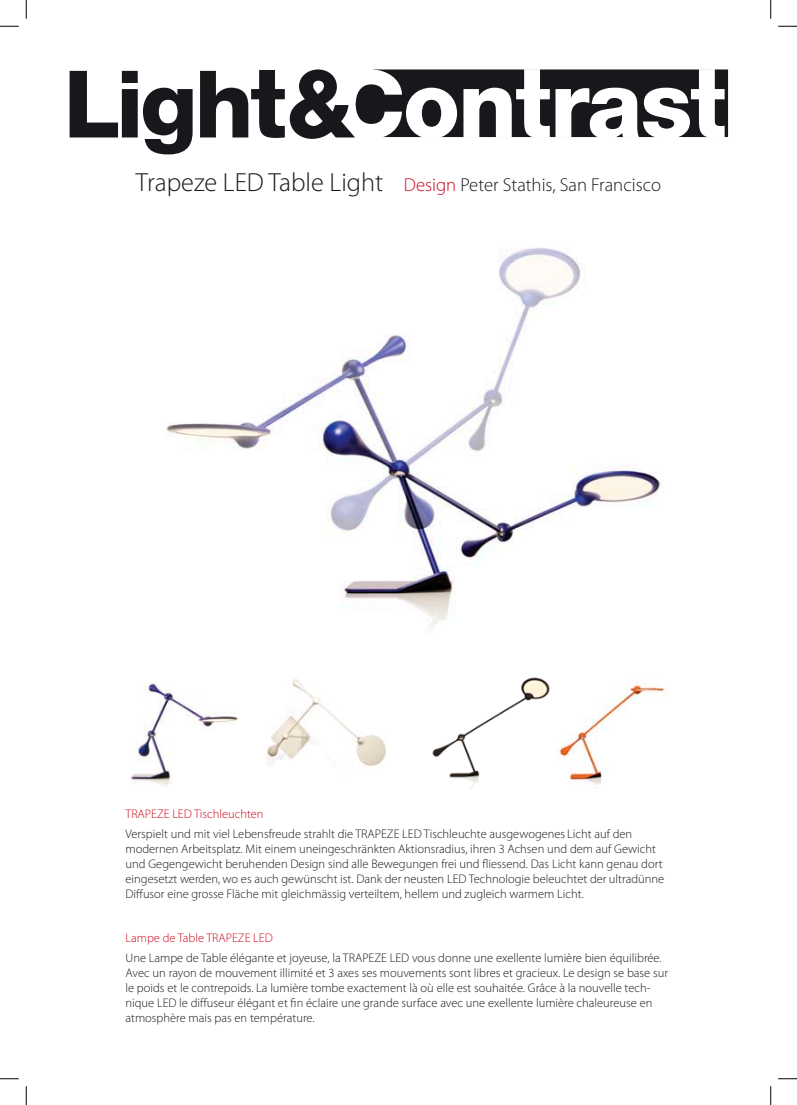
<style>
.page{position:relative;width:797px;height:1105px;background:#fff}
.page>*{position:absolute;margin:0;border:0;box-sizing:border-box;transform-origin:0 0}
.t1{font:300 18.75px "Myriad Pro";color:#1a171c}
.t2{font:300 12.5px/15px "Myriad Pro";color:#1a171c}
.t3{font:300 12.5px "Myriad Pro";color:#cd071e}
.s1{font-size:26.25px}
.s2{color:#cd071e}
</style>
<div class="page">
<img style="left:129px;top:683px;width:109px;height:102px">
<img style="left:266px;top:679px;width:120px;height:87px">
<img style="left:432px;top:677px;width:118px;height:111px">
<img style="left:555px;top:685px;width:114px;height:100px">
<img style="left:166px;top:248px;width:494px;height:376px">
<svg style="left:69px;top:69px;width:659px;height:85px"></svg>
<div style="left:366px;top:64px;width:7px;height:10px;background:#fff"></div>
<svg style="left:0;top:25px;width:19px;height:2px"></svg>
<svg style="left:778px;top:25px;width:19px;height:2px"></svg>
<svg style="left:0;top:1078px;width:19px;height:1px"></svg>
<svg style="left:778px;top:1078px;width:19px;height:1px"></svg>
<svg style="left:25px;top:0;width:2px;height:19px"></svg>
<svg style="left:25px;top:1086px;width:2px;height:19px"></svg>
<svg style="left:770px;top:0;width:1px;height:19px"></svg>
<svg style="left:770px;top:1086px;width:1px;height:19px"></svg>
<h1 class="t1" style="left:136px;top:174px;width:526px"><span class="s1">Trapeze LED Table Light</span> <span class="s2">Design</span> Peter Stathis, San Francisco</h1>
<p class="t3" style="left:125px;top:807px;width:140px">TRAPEZE LED Tischleuchten</p>
<p class="t2" style="left:125px;top:827px;width:540px">Verspielt und mit viel Lebensfreude strahlt die TRAPEZE LED Tischleuchte ausgewogenes Licht auf den modernen Arbeitsplatz. Mit einem uneingeschränkten Aktionsradius, ihren 3 Achsen und dem auf Gewicht und Gegengewicht beruhenden Design sind alle Bewegungen frei und fliessend. Das Licht kann genau dort eingesetzt werden, wo es auch gewünscht ist. Dank der neusten LED Technologie beleuchtet der ultradünne Diffusor eine grosse Fläche mit gleichmässig verteiltem, hellem und zugleich warmem Licht.</p>
<p class="t3" style="left:125px;top:930px;width:149px">Lampe de Table TRAPEZE LED</p>
<p class="t2" style="left:125px;top:950px;width:544px">Une Lampe de Table élégante et joyeuse, la TRAPEZE LED vous donne une exellente lumière bien équilibrée.<br>Avec un rayon de mouvement illimité et 3 axes ses mouvements sont libres et gracieux. Le design se base sur le poids et le contrepoids. La lumière tombe exactement là où elle est souhaitée. Grâce à la nouvelle tech&shy;nique LED le diffuseur élégant et fin éclaire une grande surface avec une exellente lumière chaleureuse en atmosphère mais pas en température.</p>
</div>
